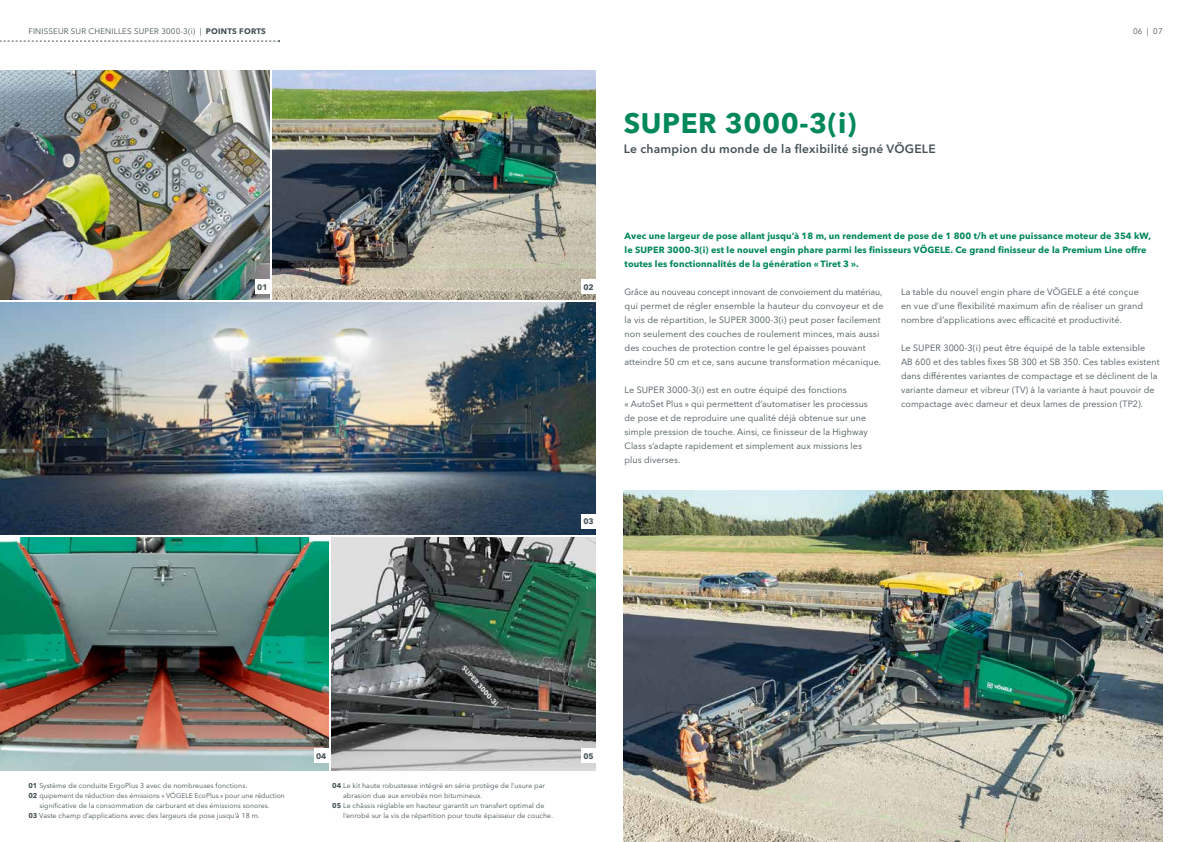
<style>
.page{position:relative;width:1191px;height:842px;background:#fff}
.page>*{position:absolute;margin:0;border:0;box-sizing:border-box;transform-origin:0 0}
.t1{font:700 28px "Avenir Next LT Pro";letter-spacing:.02em;color:#008858}
.t2{font:600 12px "Avenir Next LT Pro";letter-spacing:.02em;color:#455256}
.t3{font:9px/14px "Avenir Next LT Pro";letter-spacing:.01em;color:#455256}
.t4{font:700 9px/14px "Avenir Next LT Pro";letter-spacing:.01em;color:#008858}
.t5{font:8px "Avenir Next LT Pro";letter-spacing:.02em;color:#455256}
.t6{font:700 8px "Avenir Next LT Pro";letter-spacing:-.01em;color:#455256}
.t7{font:7px "Avenir Next LT Pro";letter-spacing:.01em;color:#455256}
.s1{font-weight:700}
</style>
<div class="page">
<img style="left:0;top:303px;width:595px;height:231px">
<img style="left:272px;top:71px;width:323px;height:229px">
<img style="left:0;top:71px;width:269px;height:229px">
<img style="left:331px;top:537px;width:264px;height:234px">
<img style="left:0;top:537px;width:328px;height:234px">
<div style="left:581px;top:280px;width:14px;height:14px;background:#fff"></div>
<div style="left:581px;top:514px;width:14px;height:14px;background:#fff"></div>
<div style="left:314px;top:748px;width:14px;height:15px;background:#fff"></div>
<div style="left:581px;top:748px;width:14px;height:15px;background:#fff"></div>
<div style="left:255px;top:280px;width:14px;height:14px;background:#fff"></div>
<img style="left:624px;top:491px;width:538px;height:351px">
<svg style="left:0;top:40px;width:280px;height:2px"></svg>
<p class="t5" style="left:28px;top:27px;width:239px">FINISSEUR SUR CHENILLES SUPER 3000-3(i) | <span class="s1">POINTS FORTS</span></p>
<p class="t5" style="left:1133px;top:27px;width:31px">06 | 07</p>
<h1 class="t1" style="left:624px;top:106px;width:234px">SUPER 3000-3(i)</h1>
<h2 class="t2" style="left:624px;top:142px;width:313px">Le champion du monde de la flexibilité signé VÖGELE</h2>
<p class="t6" style="left:257px;top:282px;width:12px">01</p>
<p class="t6" style="left:583px;top:282px;width:12px">02</p>
<p class="t6" style="left:583px;top:517px;width:12px">03</p>
<p class="t4" style="left:624px;top:229px;width:528px">Avec une largeur de pose allant jusqu’à 18 m, un rendement de pose de 1 800 t/h et une puissance moteur de 354 kW, le SUPER 3000-3(i) est le nouvel engin phare parmi les finisseurs VÖGELE. Ce grand finisseur de la Premium Line offre toutes les fonctionnalités de la génération « Tiret 3 ».</p>
<p class="t3" style="left:624px;top:285px;width:260px">Grâce au nouveau concept innovant de convoiement du matériau, qui permet de régler ensemble la hauteur du convoyeur et de la vis de répartition, le SUPER 3000-3(i) peut poser facilement non seulement des couches de roulement minces, mais aussi des couches de protection contre le gel épaisses pouvant atteindre 50 cm et ce, sans aucune transformation mécanique.</p>
<p class="t3" style="left:624px;top:383px;width:245px">Le SUPER 3000-3(i) est en outre équipé des fonctions<br>« AutoSet Plus » qui permettent d’automatiser les processus de pose et de reproduire une qualité déjà obtenue sur une simple pression de touche. Ainsi, ce finisseur de la Highway Class s’adapte rapidement et simplement aux missions les plus diverses.</p>
<p class="t3" style="left:901px;top:285px;width:244px">La table du nouvel engin phare de VÖGELE a été conçue en vue d’une flexibilité maximum afin de réaliser un grand nombre d’applications avec efficacité et productivité.</p>
<p class="t3" style="left:901px;top:341px;width:260px">Le SUPER 3000-3(i) peut être équipé de la table extensible<br>AB 600 et des tables fixes SB 300 et SB 350. Ces tables existent dans différentes variantes de compactage et se déclinent de la variante dameur et vibreur (TV) à la variante à haut pouvoir de compactage avec dameur et deux lames de pression (TP2).</p>
<p class="t7" style="left:28px;top:781px;width:220px"><span class="s1">01</span> Système de conduite ErgoPlus 3 avec de nombreuses fonctions.</p>
<p class="t7" style="left:28px;top:791px;width:258px"><span class="s1">02</span> quipement de réduction des émissions « VÖGELE EcoPlus » pour une réduction</p>
<p class="t7" style="left:39px;top:801px;width:232px">significative de la consommation de carburant et des émissions sonores.</p>
<p class="t7" style="left:28px;top:811px;width:233px"><span class="s1">03</span> Vaste champ d’applications avec des largeurs de pose jusqu’à 18 m.</p>
<p class="t6" style="left:316px;top:751px;width:12px">04</p>
<p class="t6" style="left:583px;top:751px;width:12px">05</p>
<p class="t7" style="left:332px;top:781px;width:214px"><span class="s1">04</span> Le kit haute robustesse intégré en série protège de l’usure par</p>
<p class="t7" style="left:343px;top:791px;width:141px">abrasion due aux enrobés non bitumineux.</p>
<p class="t7" style="left:332px;top:801px;width:214px"><span class="s1">05</span> Le châssis réglable en hauteur garantit un transfert optimal de</p>
<p class="t7" style="left:343px;top:811px;width:211px">l’enrobé sur la vis de répartition pour toute épaisseur de couche.</p>
</div>
